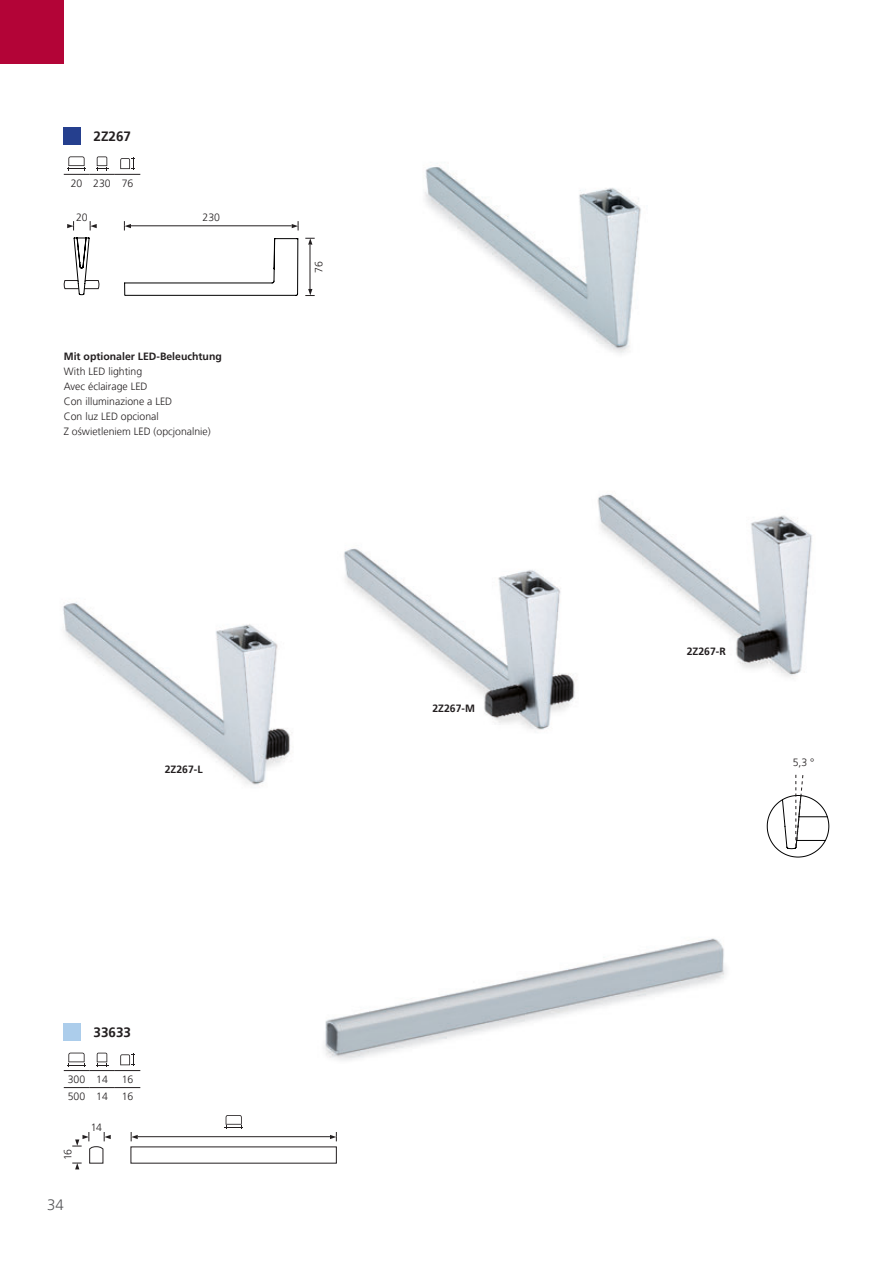
<style>
.page{position:relative;width:893px;height:1263px;background:#fff}
.page>*{position:absolute;margin:0;border:0;box-sizing:border-box;transform-origin:0 0}
.t1{font:300 15px "Frutiger LT Std";color:#57585a}
.t2{font:700 13.5px "Frutiger LT Std";color:#231f20}
.t3{font:300 10.5px/15px "Frutiger LT Std";color:#231f20}
.t4{font:700 10.5px "Frutiger LT Std";color:#231f20}
.t5{font:300 10.5px "Frutiger CE";color:#231f20}
</style>
<div class="page">
<img style="left:425px;top:165px;width:216px;height:188px">
<img style="left:63px;top:602px;width:228px;height:183px">
<img style="left:344px;top:548px;width:232px;height:182px">
<img style="left:597px;top:494px;width:215px;height:183px">
<img style="left:324px;top:938px;width:402px;height:123px">
<svg style="left:766px;top:775px;width:64px;height:83px"></svg>
<hr style="left:131px;top:226px;width:161px;height:1px;background:#231f20">
<svg style="left:124px;top:221px;width:7px;height:9px"></svg>
<svg style="left:292px;top:221px;width:7px;height:9px"></svg>
<hr style="left:310px;top:245px;width:1px;height:44px;background:#231f20">
<svg style="left:305px;top:289px;width:10px;height:7px"></svg>
<svg style="left:305px;top:238px;width:10px;height:7px"></svg>
<svg style="left:67px;top:221px;width:7px;height:9px"></svg>
<svg style="left:90px;top:221px;width:7px;height:9px"></svg>
<svg style="left:63px;top:237px;width:236px;height:59px"></svg>
<div style="left:64px;top:128px;width:17px;height:17px;background:#253f8e"></div>
<svg style="left:64px;top:156px;width:76px;height:19px"></svg>
<div style="left:64px;top:1024px;width:17px;height:17px;background:#accdeb"></div>
<svg style="left:64px;top:1087px;width:76px;height:1px"></svg>
<svg style="left:64px;top:1052px;width:76px;height:19px"></svg>
<svg style="left:72px;top:1132px;width:39px;height:37px"></svg>
<hr style="left:138px;top:1136px;width:192px;height:1px;background:#231f20">
<svg style="left:224px;top:1115px;width:19px;height:14px"></svg>
<svg style="left:131px;top:1132px;width:7px;height:9px"></svg>
<svg style="left:330px;top:1132px;width:7px;height:9px"></svg>
<div style="left:0;top:0;width:64px;height:64px;background:#b30437"></div>
<p class="t2" style="left:94px;top:129px;width:39px">2Z267</p>
<p class="t3" style="left:71px;top:176px;width:64px">20 230 76</p>
<p class="t3" style="left:76px;top:210px;width:13px">20</p>
<p class="t3" style="left:202px;top:210px;width:19px">230</p>
<p class="t4" style="left:64px;top:350px;width:160px">Mit optionaler LED-Beleuchtung</p>
<p class="t3" style="left:64px;top:364px;width:110px">With LED lighting<br>Avec éclairage LED<br>Con illuminazione a LED<br>Con luz LED opcional</p>
<p class="t5" style="left:64px;top:425px;width:149px">Z oświetleniem LED (opcjonalnie)</p>
<p class="t3" style="left:312px;top:273px;width:13px;rotate:-90deg">76</p>
<p class="t4" style="left:165px;top:763px;width:39px">2Z267-L</p>
<p class="t2" style="left:94px;top:1025px;width:39px">33633</p>
<p class="t3" style="left:68px;top:1072px;width:42px">300 14</p>
<p class="t3" style="left:122px;top:1072px;width:13px">16</p>
<p class="t3" style="left:68px;top:1089px;width:42px">500 14</p>
<p class="t3" style="left:122px;top:1089px;width:13px">16</p>
<p class="t3" style="left:91px;top:1120px;width:13px">14</p>
<p class="t3" style="left:61px;top:1160px;width:13px;rotate:-90deg">16</p>
<h1 class="t1" style="left:47px;top:1197px;width:18px">34</h1>
<p class="t4" style="left:432px;top:702px;width:44px">2Z267-M</p>
<p class="t4" style="left:687px;top:645px;width:41px">2Z267-R</p>
<p class="t3" style="left:793px;top:755px;width:23px">5,3 °</p>
</div>
